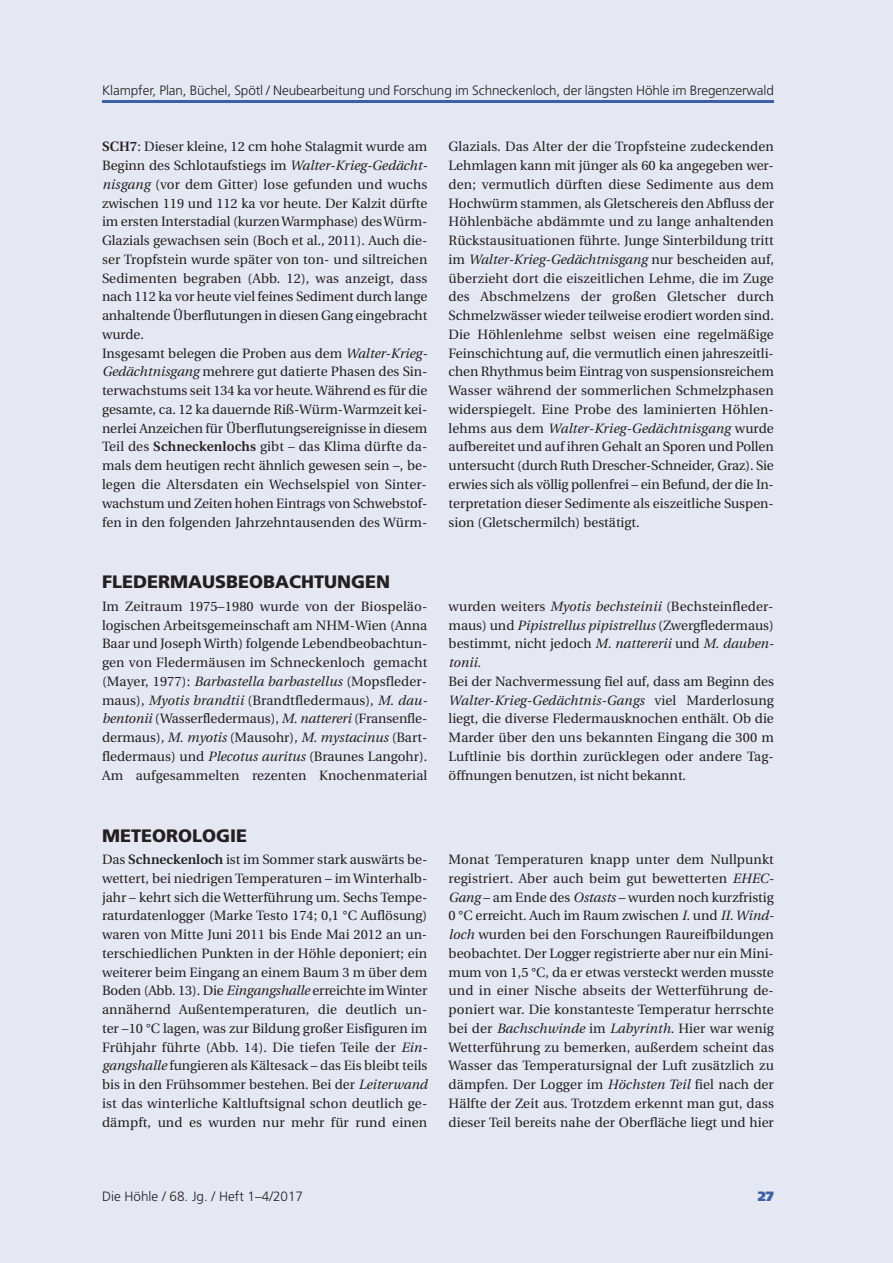
<style>
.page{position:relative;width:893px;height:1263px;background:#e5e8f3}
.page>*{position:absolute;margin:0;border:0;box-sizing:border-box;transform-origin:0 0}
.t1{font:900 18px "Frutiger";color:#231f20}
.t2{font:13.5px/18.8px "Utopia";color:#231f20;text-align:justify}
.t3{font:300 13.5px "Frutiger";letter-spacing:-.01em;color:#231f20}
.t4{font:900 13.5px "Frutiger";color:#3b61a4}
.s1{font-weight:600}
.s2{font-style:italic}
</style>
<div class="page">
<hr style="left:102px;top:100px;width:672px;height:3px;background:#3b61a4">
<p class="t3" style="left:102px;top:85px;width:673px">Klampfer, Plan, Büchel, Spötl / Neubearbeitung und Forschung im Schneckenloch, der längsten Höhle im Bregenzerwald</p>
<p class="t2" style="left:102px;top:139px;width:327px;text-align:left"><span class="s1">SCH7</span>: Dieser kleine, 12 cm hohe Stalagmit wurde am Beginn des Schlotaufstiegs im <span class="s2">Walter-Krieg-Gedächt&shy;nisgang</span> (vor dem Gitter) lose gefunden und wuchs zwischen 119 und 112 ka vor heute. Der Kalzit dürfte im ersten Interstadial (kurzenWarmphase) desWürm-Glazials gewachsen sein (Boch et al., 2011). Auch die&shy;ser Tropfstein wurde später von ton- und siltreichen Sedimenten begraben (Abb. 12), was anzeigt, dass nach 112 ka vor heute viel feines Sediment durch lange anhaltende Überflutungen in diesen Gang eingebracht wurde.<br>Insgesamt belegen die Proben aus dem <span class="s2">Walter-Krieg-Gedächtnisgang</span> mehrere gut datierte Phasen des Sin&shy;terwachstums seit 134 ka vor heute.Während es für die gesamte, ca. 12 ka dauernde Riß-Würm-Warmzeit kei&shy;nerlei Anzeichen für Überflutungsereignisse in diesem Teil des <span class="s1">Schneckenlochs</span> gibt – das Klima dürfte da&shy;mals dem heutigen recht ähnlich gewesen sein –, be&shy;legen die Altersdaten ein Wechselspiel von Sinter&shy;wachstum und Zeiten hohen Eintrags von Schwebstof&shy;fen in den folgenden Jahrzehntausenden des Würm-</p>
<p class="t2" style="left:449px;top:139px;width:327px">Glazials. Das Alter der die Tropfsteine zudeckenden Lehmlagen kann mit jünger als 60 ka angegeben wer&shy;den; vermutlich dürften diese Sedimente aus dem Hochwürm stammen, als Gletschereis den Abfluss der Höhlenbäche abdämmte und zu lange anhaltenden Rückstausituationen führte. Junge Sinterbildung tritt im <span class="s2">Walter-Krieg-Gedächtnisgang</span> nur bescheiden auf, überzieht dort die eiszeitlichen Lehme, die im Zuge des Abschmelzens der großen Gletscher durch Schmelzwässer wieder teilweise erodiert worden sind.<br>Die Höhlenlehme selbst weisen eine regelmäßige Feinschichtung auf, die vermutlich einen jahreszeitli&shy;chen Rhythmus beim Eintrag von suspensionsreichem Wasser während der sommerlichen Schmelzphasen widerspiegelt. Eine Probe des laminierten Höhlen&shy;lehms aus dem <span class="s2">Walter-Krieg-Gedächtnisgang</span> wurde aufbereitet und auf ihren Gehalt an Sporen und Pollen untersucht (durch Ruth Drescher-Schneider, Graz). Sie erwies sich als völlig pollenfrei – ein Befund, der die In&shy;terpretation dieser Sedimente als eiszeitliche Suspen&shy;sion (Gletschermilch) bestätigt.</p>
<h1 class="t1" style="left:102px;top:575px;width:290px">FLEDERMAUSBEOBACHTUNGEN</h1>
<p class="t2" style="left:102px;top:598px;width:327px">Im Zeitraum 1975–1980 wurde von der Biospeläo&shy;logischen Arbeitsgemeinschaft am NHM-Wien (Anna Baar und JosephWirth) folgende Lebendbeobachtun&shy;gen von Fledermäusen im Schneckenloch gemacht (Mayer, 1977): <span class="s2">Barbastella barbastellus</span> (Mopsfleder&shy;maus), <span class="s2">Myotis brandtii</span> (Brandtfledermaus), <span class="s2">M. dau&shy;bentonii</span> (Wasserfledermaus), <span class="s2">M. nattereri</span> (Fransenfle&shy;dermaus)<span class="s2">, M. myotis</span> (Mausohr)<span class="s2">, M. mystacinus</span> (Bart&shy;fledermaus) und <span class="s2">Plecotus auritus</span> (Braunes Langohr).<br>Am aufgesammelten rezenten Knochenmaterial</p>
<p class="t2" style="left:449px;top:598px;width:327px">wurden weiters <span class="s2">Myotis bechsteinii</span> (Bechsteinfleder&shy;maus) und <span class="s2">Pipistrellus pipistrellus</span> (Zwergfledermaus) bestimmt, nicht jedoch <span class="s2">M. nattererii</span> und <span class="s2">M. dauben&shy;tonii.</span></p>
<p class="t2" style="left:449px;top:673px;width:327px">Bei der Nachvermessung fiel auf, dass am Beginn des <span class="s2">Walter-Krieg-Gedächtnis-Gangs</span> viel Marderlosung liegt, die diverse Fledermausknochen enthält. Ob die Marder über den uns bekannten Eingang die 300 m Luftlinie bis dorthin zurücklegen oder andere Tag&shy;öffnungen benutzen, ist nicht bekannt.</p>
<h1 class="t1" style="left:102px;top:828px;width:147px">METEOROLOGIE</h1>
<p class="t2" style="left:102px;top:851px;width:327px">Das <span class="s1">Schneckenloch</span> ist im Sommer stark auswärts be&shy;wettert, bei niedrigen Temperaturen – im Winterhalb&shy;jahr – kehrt sich die Wetterführung um. Sechs Tempe&shy;raturdatenlogger (Marke Testo 174; 0,1 °C Auflösung) waren von Mitte Juni 2011 bis Ende Mai 2012 an un&shy;terschiedlichen Punkten in der Höhle deponiert; ein weiterer beim Eingang an einem Baum 3 m über dem Boden (Abb. 13). Die <span class="s2">Eingangshalle</span> erreichte imWinter annähernd Außentemperaturen, die deutlich un&shy;ter –10 °C lagen, was zur Bildung großer Eisfiguren im Frühjahr führte (Abb. 14). Die tiefen Teile der <span class="s2">Ein&shy;gangshalle</span> fungieren als Kältesack – das Eis bleibt teils bis in den Frühsommer bestehen. Bei der <span class="s2">Leiterwand </span>ist das winterliche Kaltluftsignal schon deutlich ge&shy;dämpft, und es wurden nur mehr für rund einen</p>
<p class="t2" style="left:449px;top:851px;width:327px">Monat Temperaturen knapp unter dem Nullpunkt registriert. Aber auch beim gut bewetterten <span class="s2">EHEC-Gang</span> – am Ende des <span class="s2">Ostasts</span> – wurden noch kurzfristig 0 °C erreicht. Auch im Raum zwischen <span class="s2">I.</span> und <span class="s2">II.Wind&shy;loch</span> wurden bei den Forschungen Raureifbildungen beobachtet. Der Logger registrierte aber nur ein Mini&shy;mum von 1,5 °C, da er etwas versteckt werden musste und in einer Nische abseits der Wetterführung de&shy;poniert war. Die konstanteste Temperatur herrschte bei der <span class="s2">Bachschwinde</span> im <span class="s2">Labyrinth</span>. Hier war wenig Wetterführung zu bemerken, außerdem scheint das Wasser das Temperatursignal der Luft zusätzlich zu dämpfen. Der Logger im <span class="s2">Höchsten Teil</span> fiel nach der Hälfte der Zeit aus. Trotzdem erkennt man gut, dass dieser Teil bereits nahe der Oberfläche liegt und hier</p>
<p class="t3" style="left:102px;top:1191px;width:203px">Die Höhle / 68. Jg. / Heft 1–4/2017</p>
<p class="t4" style="left:758px;top:1191px;width:17px">27</p>
</div>
